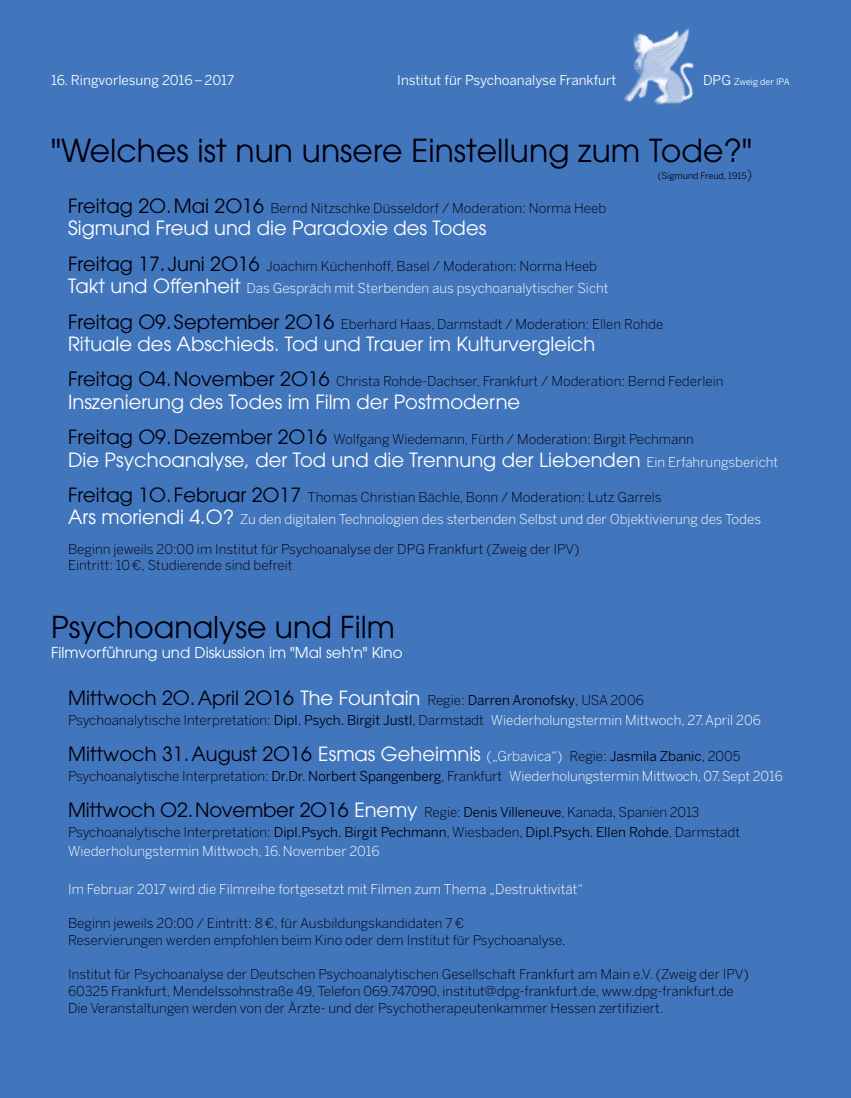
<style>
.page{position:relative;width:851px;height:1098px;background:#fff}
.page>*{position:absolute;margin:0;border:0;box-sizing:border-box;transform-origin:0 0}
.t1{font:31.5px "ITC Avant Garde Pro";color:#00000e}
.t2{font:30px "ITC Avant Garde Pro";color:#00000e}
.t3{font:19.5px "ITC Avant Garde Pro";color:#fff}
.t4{font:19.5px "ITC Avant Garde Pro";color:#00000e}
.t5{font:15px "ITC Avant Garde Pro";color:#fff}
.t6{font:300 13.5px/17px "Benton Sans";color:#00000e}
.t7{font:300 13.5px/22.5px "Benton Sans";color:#fff}
.t8{font:13.5px "Benton Sans";color:#fff}
.t9{font:9px "Benton Sans";color:#00000e}
.t10{font:9px "Benton Sans";color:#fff}
.s1{font-size:13.5px}
.s2{font-weight:300;font-size:13.5px}
.s3{font-family:"ITC Avant Garde Pro";font-weight:400;font-size:19.5px}
.s4{font-family:"ITC Avant Garde Pro";font-weight:400;font-size:19.5px;color:#00000e}
.s5{color:#00000e}
.s6{font-family:"Benton Sans";font-weight:300;font-size:13.5px}
.s7{color:#fff}
.s8{font-family:"Benton Sans";font-size:13.5px}
.s9{font-weight:400}
.s10{font-family:"Benton Sans";font-weight:300;font-size:13.5px;color:#fff}
.s11{font-family:"ITC Avant Garde Pro";font-weight:400;font-size:19.5px;color:#fff}
</style>
<div class="page">
<div style="left:0;top:0;width:850px;height:1097px;background:#4276bc"></div>
<img style="left:624px;top:29px;width:70px;height:76px">
<p class="t8" style="left:51px;top:72px;width:185px">16. Ringvorlesung 2016–2017</p>
<p class="t8" style="left:397px;top:72px;width:220px">Institut für Psychoanalyse Frankfurt</p>
<p class="t10" style="left:703px;top:76px;width:88px"><span class="s1">DPG</span> Zweig der IPA</p>
<h1 class="t1" style="left:51px;top:130px;width:702px">"Welches ist nun unsere Einstellung zum Tode?"</h1>
<p class="t9" style="left:657px;top:170px;width:96px">(Sigmund Freud, 1915<span class="s2">)</span></p>
<p class="t6" style="left:68px;top:199px;width:539px"><span class="s3">Freitag 2O.Mai 2O16</span> Bernd Nitzschke Düsseldorf / Moderation: Norma Heeb</p>
<h3 class="t3" style="left:68px;top:216px;width:419px">Sigmund Freud und die Paradoxie des Todes</h3>
<p class="t7" style="left:68px;top:254px;width:542px"><span class="s4">Freitag 17. Juni 2O16</span> <span class="s5">Joachim Küchenhoff, Basel / Moderation: Norma Heeb<br></span><span class="s3">Takt und Offenheit</span> Das Gespräch mit Sterbenden aus psychoanalytischer Sicht</p>
<p class="t6" style="left:68px;top:315px;width:596px"><span class="s3">Freitag O9. September 2O16</span> Eberhard Haas, Darmstadt / Moderation: Ellen Rohde</p>
<h3 class="t3" style="left:68px;top:331px;width:529px">Rituale des Abschieds. Tod und Trauer im Kulturvergleich</h3>
<p class="t6" style="left:68px;top:372px;width:657px"><span class="s3">Freitag O4.November 2O16</span> Christa Rohde-Dachser, Frankfurt / Moderation: Bernd Federlein</p>
<h3 class="t3" style="left:68px;top:389px;width:453px">Inszenierung des Todes im Film der Postmoderne</h3>
<p class="t6" style="left:68px;top:430px;width:627px"><span class="s3">Freitag O9.Dezember 2O16</span> Wolfgang Wiedemann, Fürth / Moderation: Birgit Pechmann</p>
<h3 class="t3" style="left:68px;top:447px;width:711px">Die Psychoanalyse, der Tod und die Trennung der Liebenden <span class="s6">Ein Erfahrungsbericht</span></h3>
<p class="t7" style="left:68px;top:485px;width:694px"><span class="s4">Freitag 1O. Februar 2O17</span> <span class="s5">Thomas Christian Bächle, Bonn / Moderation: Lutz Garrels<br></span><span class="s3">Ars moriendi 4.O?</span> Zu den digitalen Technologien des sterbenden Selbst und der Objektivierung des Todes</p>
<p class="t6" style="left:68px;top:540px;width:513px;line-height:16.5px">Beginn jeweils 20:00 im Institut für Psychoanalyse der DPG Frankfurt (Zweig der IPV)<br>Eintritt: 10€, Studierende sind befreit</p>
<h2 class="t2" style="left:51px;top:608px;width:345px">Psychoanalyse und Film</h2>
<p class="t5" style="left:51px;top:642px;width:353px">Filmvorführung und Diskussion im "Mal seh'n" Kino</p>
<h3 class="t4" style="left:68px;top:685px;width:577px">Mittwoch 2O.April 2O16 <span class="s7">The Fountain</span> <span class="s6">Regie:</span> <span class="s8">Darren Aronofsky</span><span class="s6">, USA 2006</span></h3>
<p class="t6" style="left:68px;top:710px;width:694px">Psychoanalytische Interpretation: <span class="s9">Dipl. Psych. Birgit Justl</span>, Darmstadt <span class="s7">Wiederholungstermin Mittwoch, 27.April 206</span></p>
<h3 class="t4" style="left:68px;top:741px;width:674px">Mittwoch 31.August 2O16 <span class="s7">Esmas Geheimnis</span> <span class="s10">(„Grbavica“)</span> <span class="s6">Regie:</span> <span class="s8">Jasmila Zbanic</span><span class="s6">, 2005</span></h3>
<p class="t6" style="left:68px;top:766px;width:716px">Psychoanalytische Interpretation: <span class="s9">Dr.Dr. Norbert Spangenberg</span>, Frankfurt <span class="s7">Wiederholungstermin Mittwoch, 07.Sept 2016</span></p>
<p class="t6" style="left:68px;top:802px;width:673px;line-height:19.5px"><span class="s3">Mittwoch O2.November 2O16</span> <span class="s11">Enemy</span> Regie: <span class="s9">Denis Villeneuve</span>, Kanada, Spanien 2013<br>Psychoanalytische Interpretation: <span class="s9">Dipl.Psych. Birgit Pechmann</span>, Wiesbaden, <span class="s9">Dipl.Psych. Ellen Rohde</span>, Darmstadt<br><span class="s7">Wiederholungstermin Mittwoch, 16.November 2016</span></p>
<p class="t7" style="left:68px;top:877px;width:516px">Im Februar 2017 wird die Filmreihe fortgesetzt mit Filmen zum Thema „Destruktivität“</p>
<p class="t6" style="left:68px;top:913px;width:499px">Beginn jeweils 20:00 / Eintritt: 8€, für Ausbildungskandidaten 7€<br>Reservierungen werden empfohlen beim Kino oder dem Institut für Psychoanalyse.</p>
<p class="t6" style="left:68px;top:964px;width:682px">Institut für Psychoanalyse der Deutschen Psychoanalytischen Gesellschaft Frankfurt am Main e.V. (Zweig der IPV)<br>60325 Frankfurt, Mendelssohnstraße 49, Telefon 069.747090, institut@dpg-frankfurt.de, www.dpg-frankfurt.de<br>Die Veranstaltungen werden von der Ärzte- und der Psychotherapeutenkammer Hessen zertifiziert.</p>
</div>
